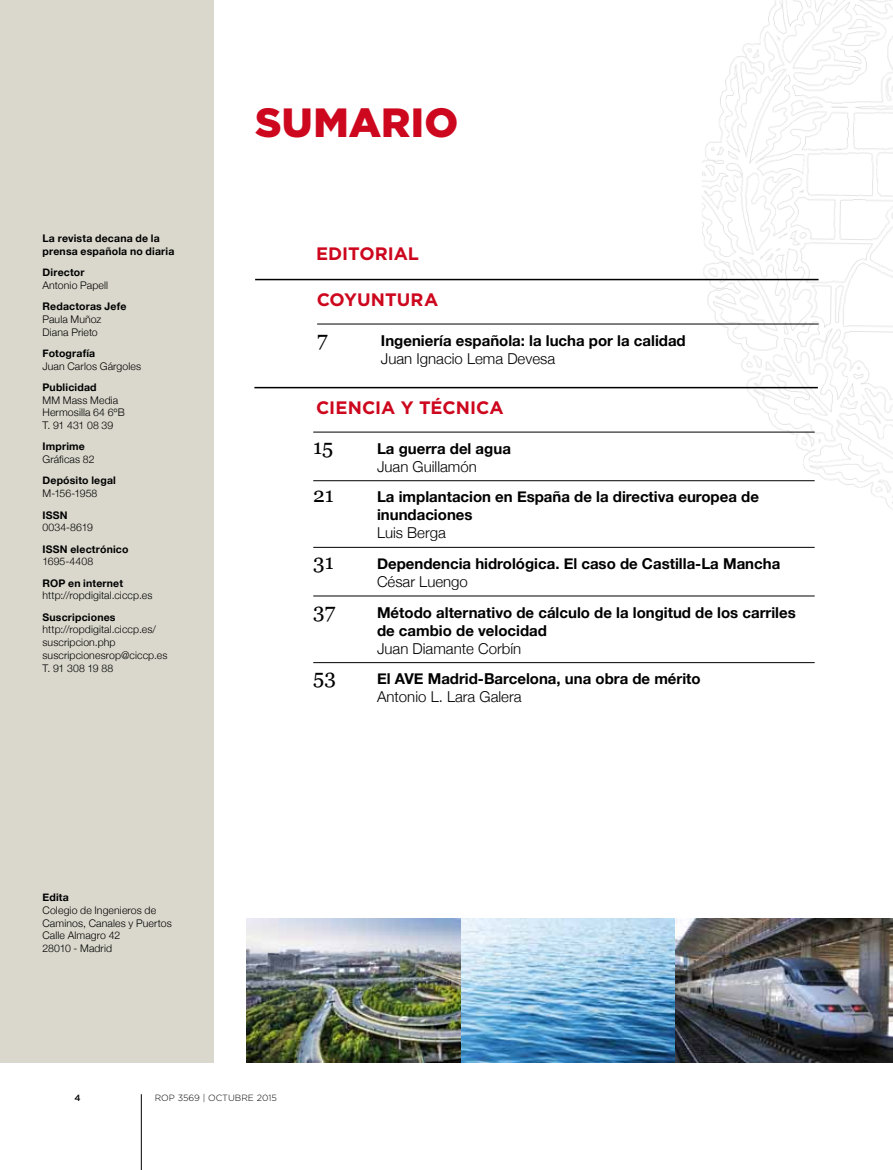
<style>
.page{position:relative;width:893px;height:1170px;background:#fff}
.page>*{position:absolute;margin:0;border:0;box-sizing:border-box;transform-origin:0 0}
.t1{font:900 40.8px "Gotham";letter-spacing:.005em;color:#cd071e}
.t2{font:21px "Georgia";color:#000}
.t3{font:700 18px "Gotham";color:#cd071e}
.t4{font:700 15px/18px "Helvetica Neue";color:#000}
.t5{font:300 15px "Helvetica Neue";color:#000}
.t6{font:300 10.5px/12.8px "Helvetica Neue";letter-spacing:.01em;color:#000}
.t7{font:700 10.5px/12.8px "Helvetica Neue";letter-spacing:.015em;color:#000}
.t8{font:300 9px "Gotham";color:#000}
.t9{font:500 9px "Gotham";color:#000}
</style>
<div class="page">
<hr style="left:141px;top:1094px;width:1px;height:75px;background:#000">
<img style="left:702px;top:0;width:191px;height:547px">
<div style="left:0;top:0;width:214px;height:1062px;background:#dad8cd"></div>
<img style="left:246px;top:918px;width:647px;height:144px">
<hr style="left:254px;top:387px;width:564px;height:1px;background:#000">
<hr style="left:313px;top:431px;width:502px;height:1px;background:#000">
<hr style="left:313px;top:480px;width:502px;height:1px;background:#000">
<hr style="left:313px;top:547px;width:502px;height:1px;background:#000">
<hr style="left:313px;top:595px;width:502px;height:1px;background:#000">
<hr style="left:313px;top:662px;width:502px;height:1px;background:#000">
<hr style="left:255px;top:279px;width:564px;height:1px;background:#000">
<hr style="left:317px;top:323px;width:502px;height:1px;background:#000">
<p class="t7" style="left:43px;top:232px;width:133px">La revista decana de la prensa española no diaria</p>
<p class="t7" style="left:43px;top:266px;width:44px">Director</p>
<p class="t6" style="left:43px;top:278px;width:67px">Antonio Papell</p>
<p class="t7" style="left:43px;top:300px;width:85px">Redactoras Jefe</p>
<p class="t6" style="left:43px;top:312px;width:60px">Paula Muñoz<br>Diana Prieto</p>
<p class="t7" style="left:43px;top:346px;width:54px">Fotografía</p>
<p class="t6" style="left:43px;top:359px;width:100px">Juan Carlos Gárgoles</p>
<p class="t7" style="left:43px;top:380px;width:56px">Publicidad</p>
<p class="t6" style="left:43px;top:393px;width:84px">MM Mass Media<br>Hermosilla 64 6ºB<br>T. 91 431 08 39</p>
<p class="t7" style="left:43px;top:440px;width:44px">Imprime</p>
<p class="t6" style="left:43px;top:453px;width:54px">Gráficas 82</p>
<p class="t7" style="left:43px;top:474px;width:75px">Depósito legal</p>
<p class="t6" style="left:43px;top:487px;width:56px">M-156-1958</p>
<p class="t7" style="left:43px;top:508px;width:27px">ISSN</p>
<p class="t6" style="left:43px;top:521px;width:52px">0034-8619</p>
<p class="t7" style="left:43px;top:542px;width:88px">ISSN electrónico</p>
<p class="t6" style="left:43px;top:555px;width:52px">1695-4408</p>
<p class="t7" style="left:43px;top:576px;width:82px">ROP en internet</p>
<p class="t6" style="left:43px;top:589px;width:111px">http://ropdigital.ciccp.es</p>
<p class="t7" style="left:43px;top:610px;width:75px">Suscripciones</p>
<p class="t6" style="left:43px;top:623px;width:126px">http://ropdigital.ciccp.es/ suscripcion.php suscripcionesrop@ciccp.es<br>T. 91 308 19 88</p>
<p class="t7" style="left:43px;top:890px;width:28px">Edita</p>
<p class="t6" style="left:43px;top:903px;width:131px">Colegio de Ingenieros de<br>Caminos, Canales y Puertos<br>Calle Almagro 42<br>28010 - Madrid</p>
<h1 class="t1" style="left:255px;top:94px;width:205px">SUMARIO</h1>
<h3 class="t3" style="left:316px;top:241px;width:105px">EDITORIAL</h3>
<h3 class="t3" style="left:317px;top:287px;width:123px">COYUNTURA</h3>
<h2 class="t2" style="left:317px;top:326px;width:12px">7</h2>
<h3 class="t4" style="left:381px;top:331px;width:306px">Ingeniería española: la lucha por la calidad</h3>
<h3 class="t5" style="left:381px;top:349px;width:176px">Juan Ignacio Lema Devesa</h3>
<h3 class="t3" style="left:316px;top:395px;width:189px">CIENCIA Y TÉCNICA</h3>
<h2 class="t2" style="left:313px;top:434px;width:22px">15</h2>
<h3 class="t4" style="left:377px;top:439px;width:135px">La guerra del agua</h3>
<h3 class="t5" style="left:377px;top:457px;width:101px">Juan Guillamón</h3>
<h2 class="t2" style="left:313px;top:483px;width:22px">21</h2>
<h3 class="t4" style="left:377px;top:487px;width:383px">La implantacion en España de la directiva europea de inundaciones</h3>
<h3 class="t5" style="left:377px;top:524px;width:70px">Luis Berga</h3>
<h2 class="t2" style="left:313px;top:550px;width:22px">31</h2>
<h3 class="t4" style="left:377px;top:554px;width:405px">Dependencia hidrológica. El caso de Castilla-La Mancha</h3>
<h3 class="t5" style="left:377px;top:572px;width:92px">César Luengo</h3>
<h2 class="t2" style="left:313px;top:598px;width:24px">37</h2>
<h3 class="t4" style="left:377px;top:603px;width:420px">Método alternativo de cálculo de la longitud de los carriles de cambio de velocidad</h3>
<h3 class="t5" style="left:377px;top:639px;width:146px">Juan Diamante Corbín</h3>
<h2 class="t2" style="left:313px;top:665px;width:24px">53</h2>
<h3 class="t4" style="left:377px;top:669px;width:325px">El AVE Madrid-Barcelona, una obra de mérito</h3>
<h3 class="t5" style="left:377px;top:687px;width:146px">Antonio L. Lara Galera</h3>
<p class="t9" style="left:74px;top:1092px;width:8px">4</p>
<p class="t8" style="left:155px;top:1092px;width:124px">ROP 3569 | OCTUBRE 2015</p>
</div>
